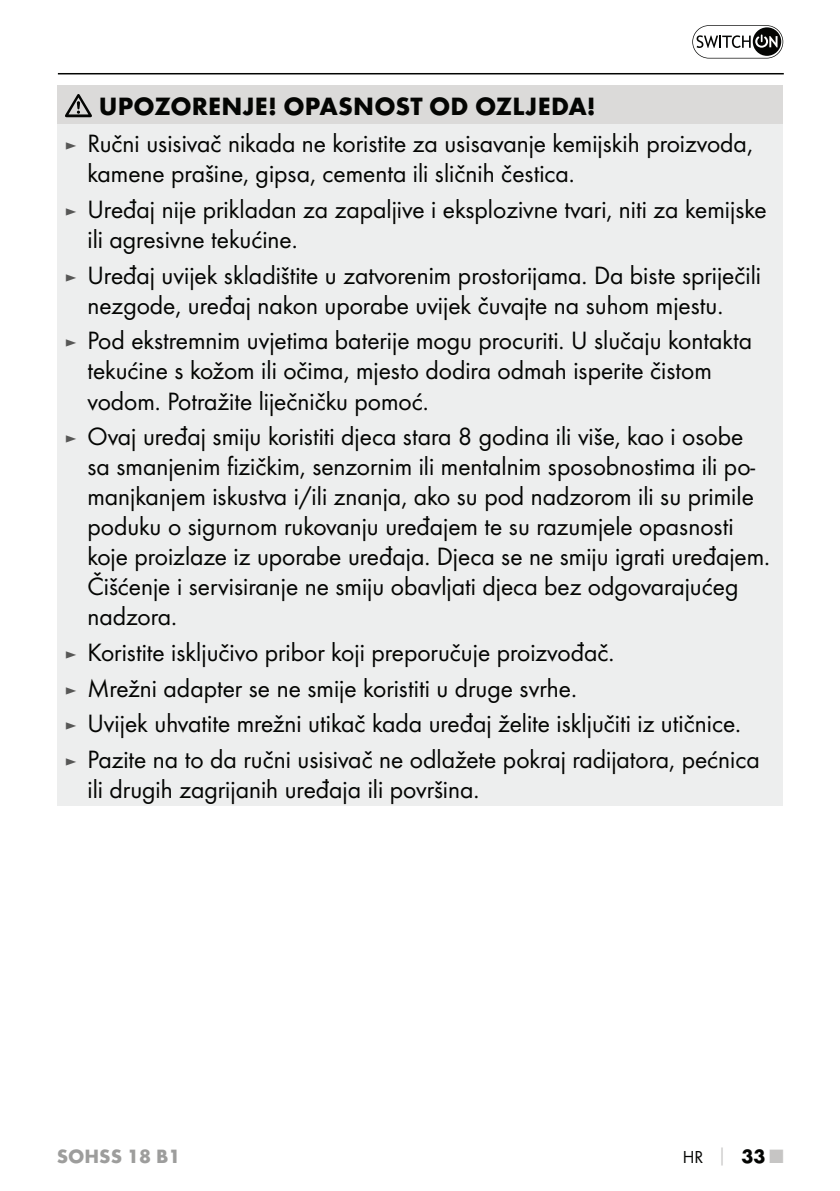
<style>
.page{position:relative;width:840px;height:1191px;background:#fff}
.page>*{position:absolute;margin:0;border:0;box-sizing:border-box;transform-origin:0 0}
.t1{font:26px/30px "Futura Boo";color:#040503}
.t2{font:700 26px "Futura";letter-spacing:.005em;color:#040503}
.t3{font:700 20px "Futura";color:#9d9d9c}
.t4{font:18px "Futura Boo";color:#040503}
.s1{font-size:18px;color:#575756}
.s2{font-family:"Futura";font-weight:700;color:#c6c5c4}
.s3{font-family:"Futura";font-weight:700;font-size:20px}
.s4{font-family:"Futura";font-weight:700;font-size:20px;color:#c6c5c4}
</style>
<div class="page">
<hr style="left:58px;top:73px;width:725px;height:1px;background:#040503">
<svg style="left:692px;top:25px;width:90px;height:33px"></svg>
<div style="left:57px;top:85px;width:725px;height:40px;background:#dbdad9"></div>
<div style="left:57px;top:125px;width:725px;height:681px;background:#edeeee"></div>
<svg style="left:65px;top:94px;width:27px;height:23px"></svg>
<p class="t2" style="left:99px;top:96px;width:498px">UPOZORENJE! OPASNOST OD OZLJEDA!</p>
<p class="t1" style="left:87px;top:130px;width:666px;text-indent:-23px"><span class="s1">►</span> Ručni usisivač nikada ne koristite za usisavanje kemijskih proizvoda, kamene prašine, gipsa, cementa ili sličnih čestica.</p>
<p class="t1" style="left:87px;top:196px;width:680px;text-indent:-23px"><span class="s1">►</span> Uređaj nije prikladan za zapaljive i eksplozivne tvari, niti za kemijske ili agresivne tekućine.</p>
<p class="t1" style="left:65px;top:261px;width:697px;text-align:center"><span class="s1">►</span> Uređaj uvijek skladištite u zatvorenim prostorijama. Da biste spriječili nezgode, uređaj nakon uporabe uvijek čuvajte na suhom mjestu.</p>
<p class="t1" style="left:87px;top:327px;width:666px;text-indent:-23px"><span class="s1">►</span> Pod ekstremnim uvjetima baterije mogu procuriti. U slučaju kontakta tekućine s kožom ili očima, mjesto dodira odmah isperite čistom vodom. Potražite liječničku pomoć.</p>
<p class="t1" style="left:87px;top:423px;width:684px;text-indent:-23px"><span class="s1">►</span> Ovaj uređaj smiju koristiti djeca stara 8 godina ili više, kao i osobe sa smanjenim fizičkim, senzornim ili mentalnim sposobnostima ili po&shy;manjkanjem iskustva i/ili znanja, ako su pod nadzorom ili su primile poduku o sigurnom rukovanju uređajem te su razumjele opasnosti koje proizlaze iz uporabe uređaja. Djeca se ne smiju igrati uređajem.<br>Čišćenje i servisiranje ne smiju obavljati djeca bez odgovarajućeg nadzora.</p>
<p class="t1" style="left:65px;top:636px;width:696px;line-height:35.6px"><span class="s1">►</span> Koristite isključivo pribor koji preporučuje proizvođač.<br><span class="s1">►</span> Mrežni adapter se ne smije koristiti u druge svrhe.<br><span class="s1">►</span> Uvijek uhvatite mrežni utikač kada uređaj želite isključiti iz utičnice.<br><span class="s1">►</span> Pazite na to da ručni usisivač ne odlažete pokraj radijatora, pećnica</p>
<p class="t1" style="left:87px;top:775px;width:393px">ili drugih zagrijanih uređaja ili površina.</p>
<p class="t3" style="left:57px;top:1148px;width:125px">SOHSS 18 B1</p>
<p class="t4" style="left:682px;top:1148px;width:102px">HR <span class="s2">│</span> <span class="s3">33</span> <span class="s4">■</span></p>
</div>
